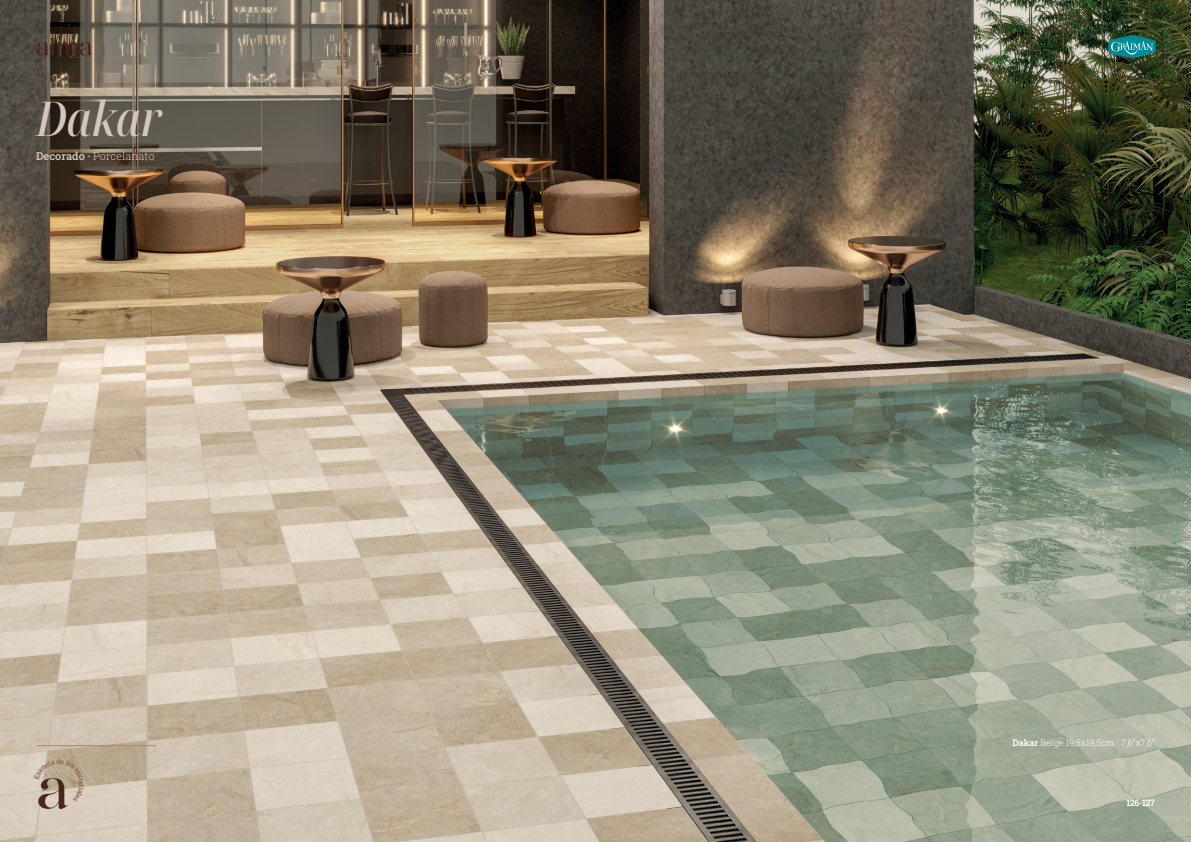
<style>
.page{position:relative;width:1191px;height:842px;background:#fff}
.page>*{position:absolute;margin:0;border:0;box-sizing:border-box;transform-origin:0 0}
.t1{font:italic 500 47.9px "Noto Serif Display Condensed";color:#d2c7bf}
.t2{font:300 11px "Roboto Slab";color:#d2c7bf}
.t3{font:300 9px "Roboto Slab";color:#fff}
.t4{font:600 9px "Roboto Slab";letter-spacing:-.05em;color:#fff}
.s1{font-weight:600}
</style>
<div class="page">
<img style="left:0;top:0;width:1191px;height:842px">
<hr style="left:36px;top:745px;width:120px;height:1px;background:#c77b62">
<svg style="left:35px;top:38px;width:57px;height:17px"></svg>
<svg style="left:1108px;top:35px;width:47px;height:23px"></svg>
<svg style="left:34px;top:758px;width:50px;height:51px;background:#b6a693"></svg>
<h1 class="t1" style="left:36px;top:84px;width:127px">Dakar</h1>
<p class="t2" style="left:36px;top:149px;width:120px"><span class="s1">Decorado ·</span> Porcelanato</p>
<p class="t3" style="left:1012px;top:736px;width:144px"><span class="s1">Dakar</span> Beige 19,5x19,5cm · 7,6”x7,6”</p>
<p class="t4" style="left:1126px;top:796px;width:30px">126-127</p>
</div>
